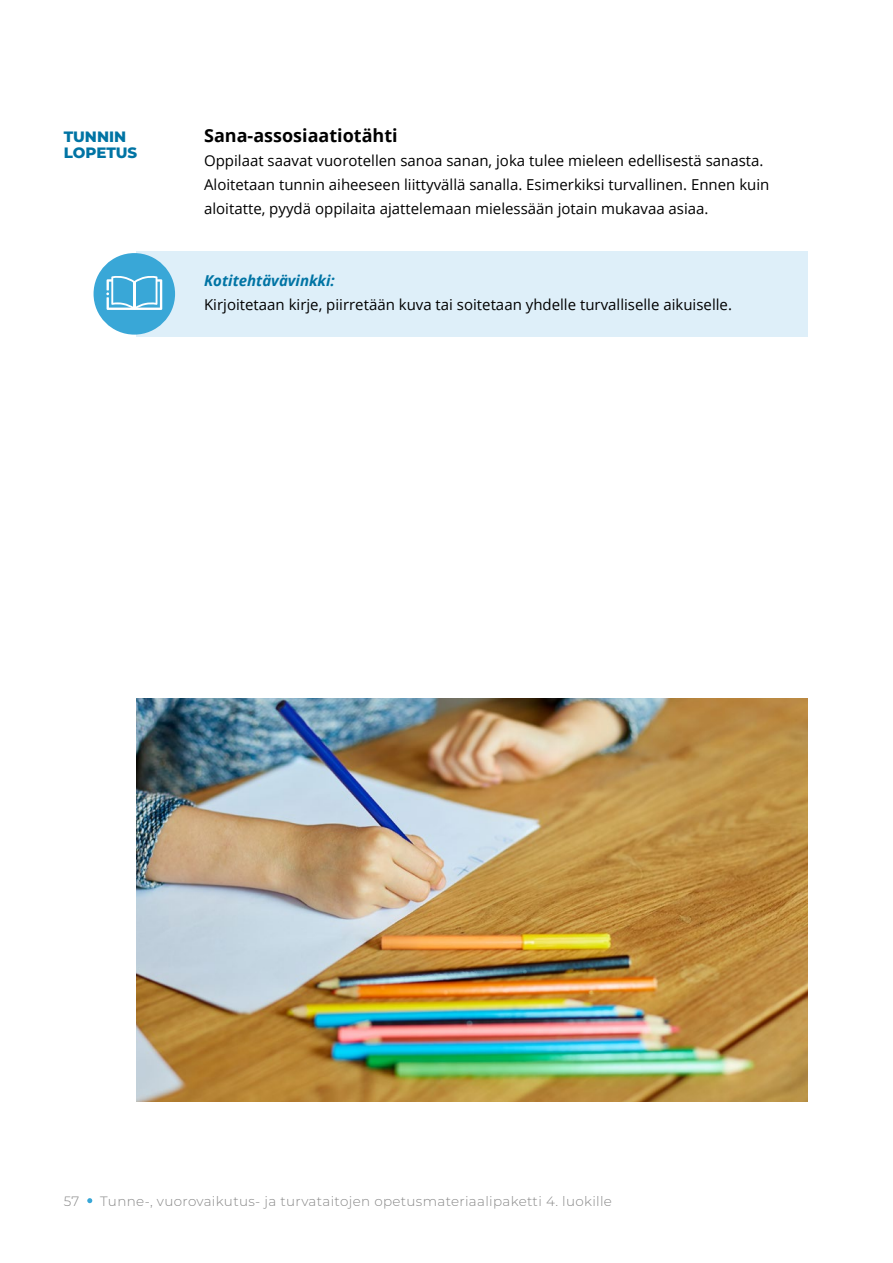
<style>
.page{position:relative;width:893px;height:1263px;background:#fff}
.page>*{position:absolute;margin:0;border:0;box-sizing:border-box;transform-origin:0 0}
.Otsikko_H3{font:700 18px "Open Sans";color:#000}
.Leipis{font:15px/24px "Open Sans";color:#000}
.Otsikko_H2{font:800 15px/16.5px "Montserrat";color:#0074a4}
.t1{font:300 13.5px "Montserrat";letter-spacing:.025em;color:#878787}
.s1{font-weight:700;font-style:italic;color:#0074a4}
</style>
<div class="page">
<div style="left:136px;top:251px;width:672px;height:85px;background:#deeff9"></div>
<div style="left:94px;top:253px;width:81px;height:82px;background:#39a7d7;border-radius:50%"></div>
<svg style="left:106px;top:276px;width:56px;height:34px"></svg>
<img style="left:136px;top:699px;width:672px;height:402px">
<svg style="left:87px;top:1198px;width:5px;height:5px"></svg>
<h2 class="Otsikko_H2" style="left:64px;top:127px;width:75px">TUNNIN<br>LOPETUS</h2>
<h3 class="Otsikko_H3" style="left:204px;top:122px;width:195px">Sana-assosiaatiotähti</h3>
<p class="Leipis" style="left:204px;top:148px;width:567px">Oppilaat saavat vuorotellen sanoa sanan, joka tulee mieleen edellisestä sanasta.<br>Aloitetaan tunnin aiheeseen liittyvällä sanalla. Esimerkiksi turvallinen. Ennen kuin aloitatte, pyydä oppilaita ajattelemaan mielessään jotain mukavaa asiaa.</p>
<p class="Leipis" style="left:204px;top:268px;width:529px"><span class="s1">Kotitehtävävinkki:<br></span>Kirjoitetaan kirje, piirretään kuva tai soitetaan yhdelle turvalliselle aikuiselle.</p>
<p class="t1" style="left:64px;top:1192px;width:17px">57</p>
<p class="t1" style="left:100px;top:1192px;width:513px">Tunne-, vuorovaikutus- ja turvataitojen opetusmateriaalipaketti 4. luokille</p>
</div>
